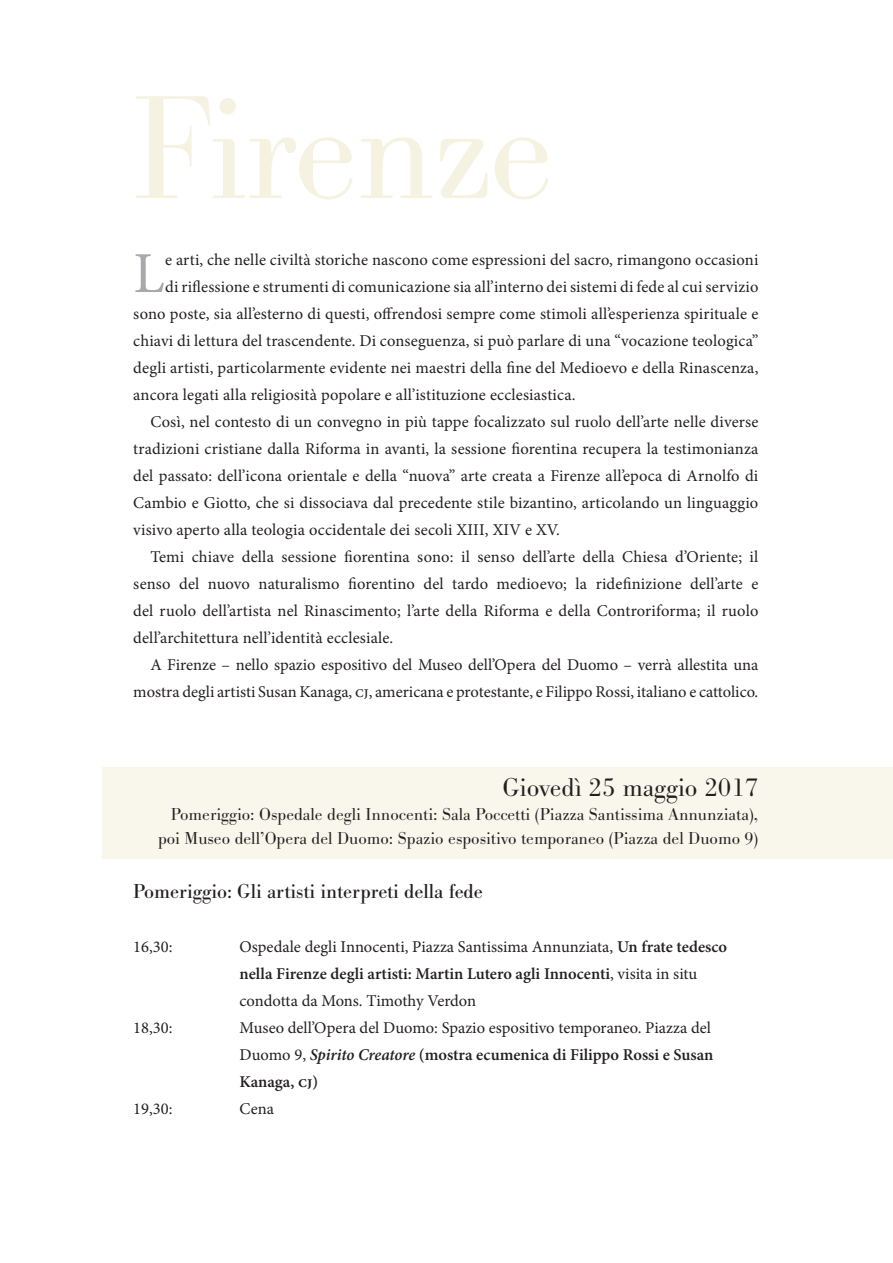
<style>
.page{position:relative;width:893px;height:1263px;background:#fff}
.page>*{position:absolute;margin:0;border:0;box-sizing:border-box;transform-origin:0 0}
.t1{font:152.7px "Bodoni Antiqua T Light Ro 1";letter-spacing:-.025em;color:#f6f2e1}
.t2{font:58.05px "Minion Pro";color:#a8a9ad}
.chapter_title{font:27px "Bodoni Antiqua T Light Ro 1";color:#231f20}
.t3{font:21px "Bodoni Antiqua T";color:#231f20}
.chapter_title-2{font:18px/24px "Bodoni Antiqua T Light Ro 1";color:#231f20;text-align:right}
.t4{font:16.5px/27px "Minion Pro";letter-spacing:.005em;color:#231f20;text-align:justify}
.s1{font-weight:600}
.s2{font-weight:600;font-style:italic}
</style>
<div class="page">
<div style="left:102px;top:767px;width:791px;height:92px;background:#f9f6eb"></div>
<p class="t1" style="left:131px;top:66px;width:425px">Firenze</p>
<p class="t2" style="left:133px;top:235px;width:33px">L</p>
<p class="t4" style="left:165px;top:246px;width:595px">e arti, che nelle civiltà storiche nascono come espressioni del sacro, rimangono occasioni</p>
<p class="t4" style="left:165px;top:273px;width:595px">di riflessione e strumenti di comunicazione sia all’interno dei sistemi di fede al cui servizio</p>
<p class="t4" style="left:133px;top:300px;width:626px">sono poste, sia all’esterno di questi, offrendosi sempre come stimoli all’esperienza spirituale e</p>
<p class="t4" style="left:133px;top:327px;width:627px">chiavi di lettura del trascendente. Di conseguenza, si può parlare di una “vocazione teologica”</p>
<p class="t4" style="left:133px;top:354px;width:627px">degli artisti, particolarmente evidente nei maestri della fine del Medioevo e della Rinascenza,</p>
<p class="t4" style="left:133px;top:381px;width:444px">ancora legati alla religiosità popolare e all’istituzione ecclesiastica.</p>
<p class="t4" style="left:133px;top:408px;width:627px;text-indent:17px">Così, nel contesto di un convegno in più tappe focalizzato sul ruolo dell’arte nelle diverse tradizioni cristiane dalla Riforma in avanti, la sessione fiorentina recupera la testimonianza del passato: dell’icona orientale e della “nuova” arte creata a Firenze all’epoca di Arnolfo di Cambio e Giotto, che si dissociava dal precedente stile bizantino, articolando un linguaggio visivo aperto alla teologia occidentale dei secoli XIII, XIV e XV.</p>
<p class="t4" style="left:133px;top:543px;width:627px;text-indent:17px">Temi chiave della sessione fiorentina sono: il senso dell’arte della Chiesa d’Oriente; il senso del nuovo naturalismo fiorentino del tardo medioevo; la ridefinizione dell’arte e del ruolo dell’artista nel Rinascimento; l’arte della Riforma e della Controriforma; il ruolo dell’architettura nell’identità ecclesiale.</p>
<p class="t4" style="left:133px;top:651px;width:627px;text-align:right">A Firenze – nello spazio espositivo del Museo dell’Opera del Duomo – verrà allestita una mostra degli artisti Susan Kanaga, cj, americana e protestante, e Filippo Rossi, italiano e cattolico.</p>
<p class="chapter_title" style="left:502px;top:773px;width:257px">Giovedì 25 maggio 2017</p>
<p class="chapter_title-2" style="left:158px;top:803px;width:602px">Pomeriggio: Ospedale degli Innocenti: Sala Poccetti (Piazza Santissima Annunziata), poi Museo dell’Opera del Duomo: Spazio espositivo temporaneo (Piazza del Duomo 9)</p>
<p class="t3" style="left:133px;top:879px;width:351px">Pomeriggio: Gli artisti interpreti della fede</p>
<p class="t4" style="left:133px;top:933px;width:41px">16,30:</p>
<p class="t4" style="left:240px;top:933px;width:489px;text-align:left">Ospedale degli Innocenti, Piazza Santissima Annunziata, <span class="s1">Un frate tedesco nella Firenze degli artisti: Martin Lutero agli Innocenti</span>, visita in situ condotta da Mons. Timothy Verdon</p>
<p class="t4" style="left:133px;top:1014px;width:41px">18,30:</p>
<p class="t4" style="left:240px;top:1014px;width:475px;text-align:left">Museo dell’Opera del Duomo: Spazio espositivo temporaneo. Piazza del<br>Duomo 9, <span class="s2">Spirito Creatore</span> <span class="s1">(mostra ecumenica di Filippo Rossi e Susan<br>Kanaga, cj)</span></p>
<p class="t4" style="left:133px;top:1095px;width:41px">19,30:</p>
<p class="t4" style="left:240px;top:1095px;width:36px">Cena</p>
</div>
